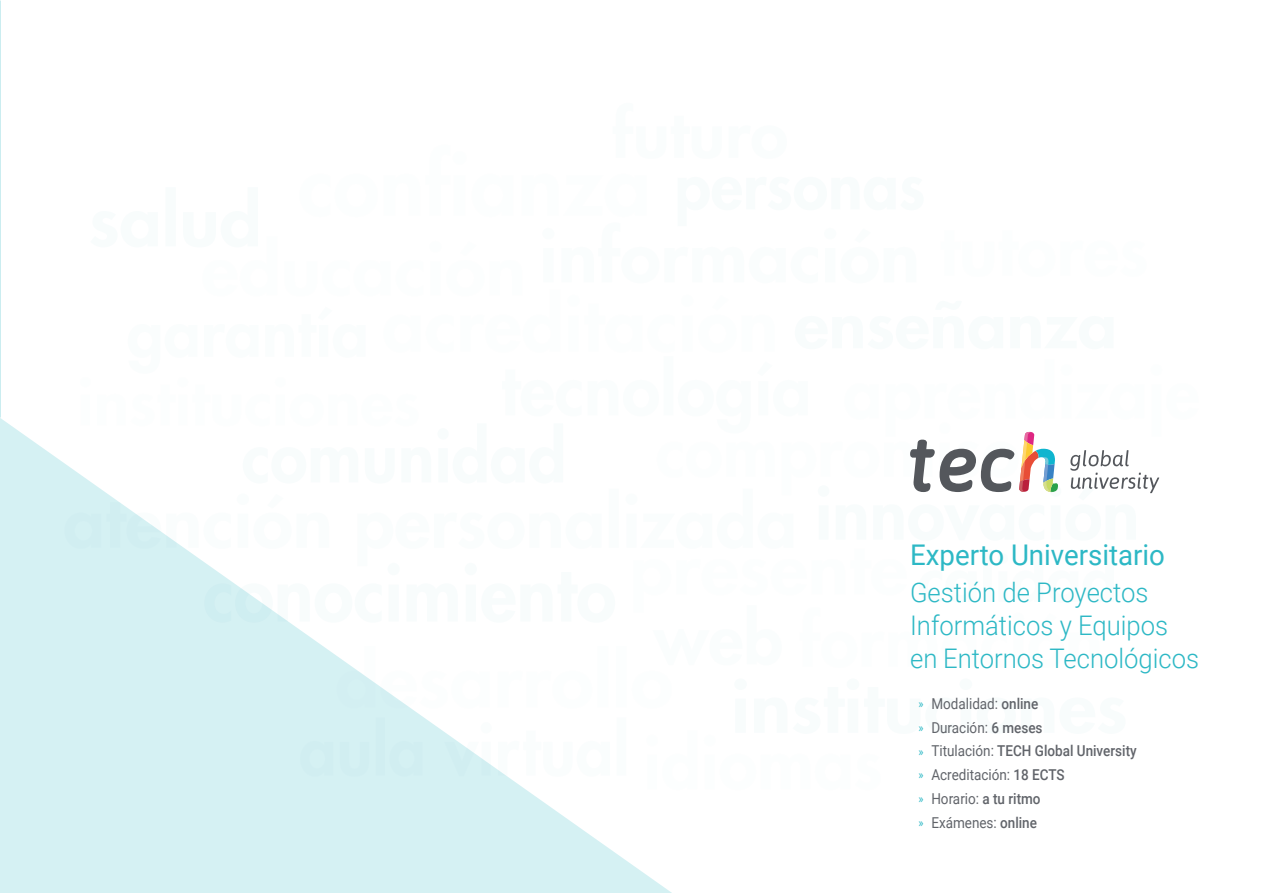
<style>
.page{position:relative;width:1263px;height:893px;background:#fff}
.page>*{position:absolute;margin:0;border:0;box-sizing:border-box;transform-origin:0 0}
.t1{font:28.5px "Roboto";color:#2db8c5}
.t2{font:300 27px/33px "Roboto";color:#2db8c5;scale:.95 1}
.t3{font:15px/23.7px "Roboto";color:#61646a;scale:.9 1}
.s1{font-size:12px;color:#2db8c5}
.s2{font-weight:500}
</style>
<div class="page">
<svg style="left:0;top:418px;width:672px;height:475px;background:#d9f2f4"></svg>
<svg style="left:64px;top:418px;width:1096px;height:372px"></svg>
<h1 class="t1" style="left:910px;top:534px;width:256px">Experto Universitario</h1>
<h2 class="t2" style="left:910px;top:575px;width:306px">Gestión de Proyectos<br>Informáticos y Equipos en Entornos Tecnológicos</h2>
<p class="t3" style="left:918px;top:691px;width:244px"><span class="s1">»</span> Modalidad: <span class="s2">online<br></span><span class="s1">»</span> Duración: <span class="s2">6 meses<br></span><span class="s1">»</span> Titulación: <span class="s2">TECH Global University </span><span class="s1">»</span> Acreditación: <span class="s2">18 ECTS<br></span><span class="s1">»</span> Horario: <span class="s2">a tu ritmo<br></span><span class="s1">»</span> Exámenes: <span class="s2">online</span></p>
</div>
